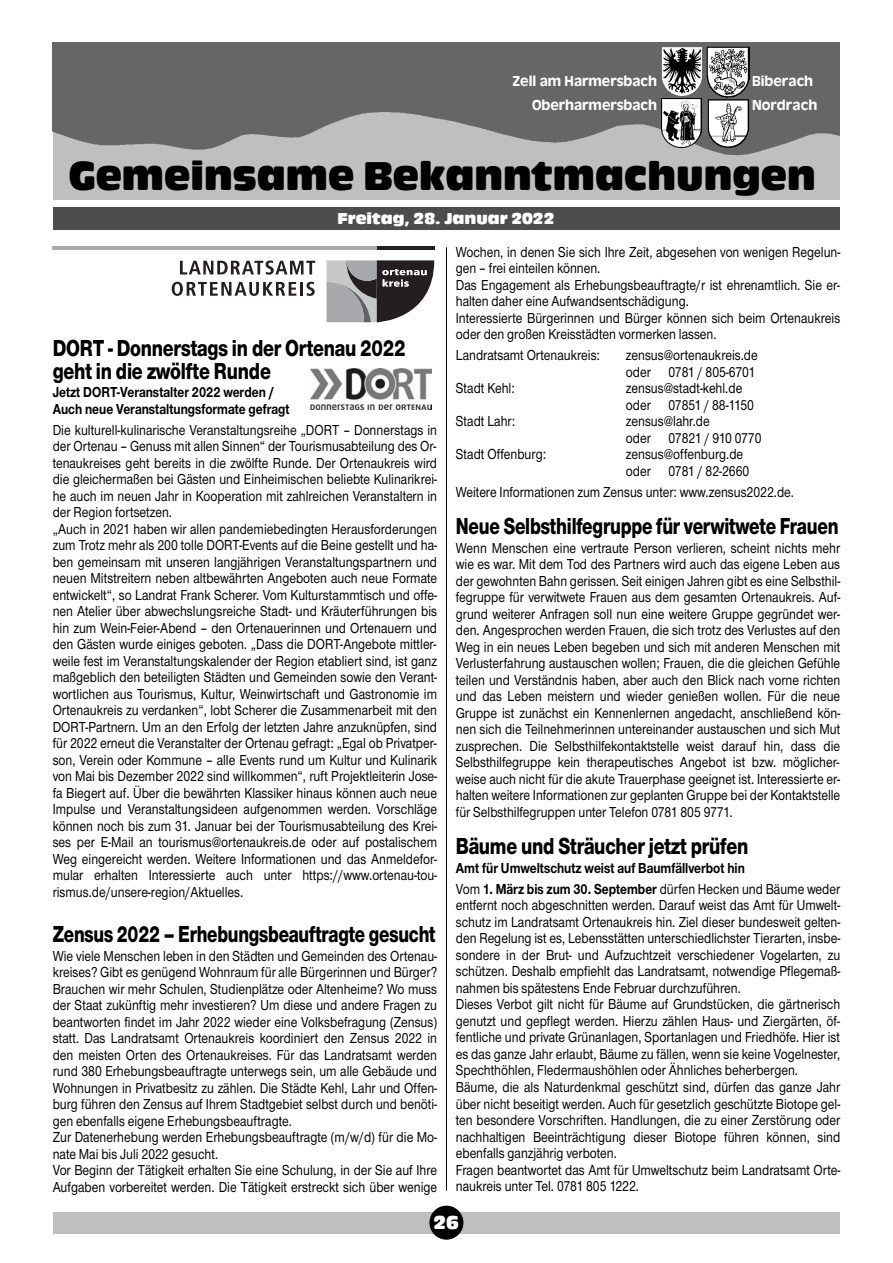
<style>
.page{position:relative;width:893px;height:1263px;background:#fff}
.page>*{position:absolute;margin:0;border:0;box-sizing:border-box;transform-origin:0 0}
.t1{font:42px "Antique Olive T Compact Ro 1";color:#000;scale:.95 1}
.t2{font:800 24px/22.5px "Nimbus Sans Novus T";letter-spacing:-.01em;color:#000;scale:.8 1}
.t3{font:800 24px "Nimbus Sans Novus T";letter-spacing:-.01em;color:#000;scale:.77 1}
.t4{font:800 24px "Nimbus Sans Novus T";letter-spacing:-.01em;color:#000;scale:.76 1}
.t5{font:19.5px "Antique Olive T Compact Ro 1";color:#fff}
.t6{font:16.5px "Antique Olive T Compact Ro 1";color:#fff}
.t7{font:500 15px/16.5px "Nimbus Sans Novus T";color:#000;scale:.85 1}
.t8{font:700 15px/16.5px "Nimbus Sans Novus T";color:#000;scale:.85 1}
.t9{font:15px "Antique Olive T Medium Ro 1";color:#fff}
.s1{font-weight:700}
</style>
<div class="page">
<hr style="left:446px;top:247px;width:1px;height:944px;background:#000">
<div style="left:53px;top:1212px;width:786px;height:21px;background:#bfbfbf"></div>
<div style="left:429px;top:1206px;width:34px;height:34px;background:#000;border-radius:50%"></div>
<div style="left:53px;top:43px;width:786px;height:157px;background:#bfbfbf"></div>
<img style="left:53px;top:43px;width:786px;height:113px">
<img style="left:706px;top:47px;width:44px;height:101px">
<img style="left:661px;top:98px;width:40px;height:50px">
<div style="left:53px;top:207px;width:786px;height:23px;background:#4d4d4d"></div>
<svg style="left:326px;top:260px;width:108px;height:62px;background:#7e7c7e"></svg>
<svg style="left:180px;top:261px;width:135px;height:14px"></svg>
<svg style="left:172px;top:282px;width:124px;height:14px"></svg>
<hr style="left:300px;top:282px;width:3px;height:14px;background:#231f20">
<svg style="left:307px;top:282px;width:8px;height:14px"></svg>
<svg style="left:53px;top:247px;width:324px;height:3px"></svg>
<hr style="left:377px;top:247px;width:57px;height:3px;background:#231f20">
<img style="left:662px;top:47px;width:40px;height:49px">
<img style="left:311px;top:368px;width:120px;height:41px">
<p class="t9" style="left:513px;top:73px;width:146px">Zell am Harmersbach</p>
<p class="t9" style="left:752px;top:73px;width:63px">Biberach</p>
<p class="t9" style="left:532px;top:97px;width:127px">Oberharmersbach</p>
<p class="t9" style="left:752px;top:97px;width:67px">Nordrach</p>
<p class="t1" style="left:69px;top:161px;width:788px">Gemeinsame Bekanntmachungen</p>
<p class="t6" style="left:338px;top:212px;width:218px">Freitag, 28. Januar 2022</p>
<p class="t7" style="left:456px;top:245px;width:454px">Wochen, in denen Sie sich Ihre Zeit, abgesehen von wenigen Regelun&shy;gen – frei einteilen können.</p>
<p class="t7" style="left:456px;top:278px;width:454px">Das Engagement als Erhebungsbeauftragte/r ist ehrenamtlich. Sie er&shy;halten daher eine Aufwandsentschädigung.</p>
<p class="t7" style="left:456px;top:311px;width:454px">Interessierte Bürgerinnen und Bürger können sich beim Ortenaukreis oder den großen Kreisstädten vormerken lassen.</p>
<p class="t7" style="left:456px;top:348px;width:171px">Landratsamt Ortenaukreis:</p>
<p class="t7" style="left:626px;top:348px;width:157px">zensus@ortenaukreis.de oder 0781 / 805-6701</p>
<p class="t7" style="left:456px;top:381px;width:71px">Stadt Kehl:</p>
<p class="t7" style="left:626px;top:381px;width:152px">zensus@stadt-kehl.de oder 07851 / 88-1150</p>
<p class="t7" style="left:456px;top:414px;width:71px">Stadt Lahr:</p>
<p class="t7" style="left:626px;top:414px;width:161px">zensus@lahr.de<br>oder 07821 / 910 0770</p>
<p class="t7" style="left:456px;top:447px;width:108px">Stadt Offenburg:</p>
<p class="t7" style="left:626px;top:447px;width:147px">zensus@offenburg.de oder 0781 / 82-2660</p>
<p class="t7" style="left:456px;top:485px;width:399px">Weitere Informationen zum Zensus unter: www.zensus2022.de.</p>
<p class="t3" style="left:456px;top:518px;width:499px">Neue Selbsthilfegruppe für verwitwete Frauen</p>
<p class="t7" style="left:456px;top:541px;width:454px;text-align:justify">Wenn Menschen eine vertraute Person verlieren, scheint nichts mehr wie es war. Mit dem Tod des Partners wird auch das eigene Leben aus der gewohnten Bahn gerissen. Seit einigen Jahren gibt es eine Selbsthil&shy;fegruppe für verwitwete Frauen aus dem gesamten Ortenaukreis. Auf&shy;grund weiterer Anfragen soll nun eine weitere Gruppe gegründet wer&shy;den. Angesprochen werden Frauen, die sich trotz des Verlustes auf den Weg in ein neues Leben begeben und sich mit anderen Menschen mit Verlusterfahrung austauschen wollen; Frauen, die die gleichen Gefühle teilen und Verständnis haben, aber auch den Blick nach vorne richten und das Leben meistern und wieder genießen wollen. Für die neue Gruppe ist zunächst ein Kennenlernen angedacht, anschließend kön&shy;nen sich die Teilnehmerinnen untereinander austauschen und sich Mut zusprechen. Die Selbsthilfekontaktstelle weist darauf hin, dass die Selbsthilfegruppe kein therapeutisches Angebot ist bzw. möglicher&shy;weise auch nicht für die akute Trauerphase geeignet ist. Interessierte er&shy;halten weitere Informationen zur geplanten Gruppe bei der Kontaktstelle für Selbsthilfegruppen unter Telefon 0781 805 9771.</p>
<p class="t2" style="left:456px;top:837px;width:367px">Bäume und Sträucher jetzt prüfen</p>
<p class="t8" style="left:456px;top:861px;width:342px">Amt für Umweltschutz weist auf Baumfällverbot hin</p>
<p class="t7" style="left:456px;top:882px;width:454px;text-align:justify">Vom <span class="s1">1. März bis zum 30. September</span> dürfen Hecken und Bäume weder entfernt noch abgeschnitten werden. Darauf weist das Amt für Umwelt&shy;schutz im Landratsamt Ortenaukreis hin. Ziel dieser bundesweit gelten&shy;den Regelung ist es, Lebensstätten unterschiedlichster Tierarten, insbe&shy;sondere in der Brut- und Aufzuchtzeit verschiedener Vogelarten, zu schützen. Deshalb empfiehlt das Landratsamt, notwendige Pflegemaß&shy;nahmen bis spätestens Ende Februar durchzuführen.</p>
<p class="t7" style="left:456px;top:998px;width:454px;text-align:justify">Dieses Verbot gilt nicht für Bäume auf Grundstücken, die gärtnerisch genutzt und gepflegt werden. Hierzu zählen Haus- und Ziergärten, öf&shy;fentliche und private Grünanlagen, Sportanlagen und Friedhöfe. Hier ist es das ganze Jahr erlaubt, Bäume zu fällen, wenn sie keine Vogelnester, Spechthöhlen, Fledermaushöhlen oder Ähnliches beherbergen.</p>
<p class="t7" style="left:456px;top:1080px;width:454px;text-align:justify">Bäume, die als Naturdenkmal geschützt sind, dürfen das ganze Jahr über nicht beseitigt werden. Auch für gesetzlich geschützte Biotope gel&shy;ten besondere Vorschriften. Handlungen, die zu einer Zerstörung oder nachhaltigen Beeinträchtigung dieser Biotope führen können, sind ebenfalls ganzjährig verboten.</p>
<p class="t7" style="left:456px;top:1163px;width:454px">Fragen beantwortet das Amt für Umweltschutz beim Landratsamt Orte&shy;naukreis unter Tel. 0781 805 1222.</p>
<p class="t2" style="left:53px;top:339px;width:443px">DORT - Donnerstags in der Ortenau 2022 geht in die zwölfte Runde</p>
<p class="t8" style="left:53px;top:385px;width:280px">Jetzt DORT-Veranstalter 2022 werden /<br>Auch neue Veranstaltungsformate gefragt</p>
<p class="t7" style="left:53px;top:423px;width:454px;text-align:justify">Die kulturell-kulinarische Veranstaltungsreihe „DORT – Donnerstags in der Ortenau – Genuss mit allen Sinnen“ der Tourismusabteilung des Or&shy;tenaukreises geht bereits in die zwölfte Runde. Der Ortenaukreis wird die gleichermaßen bei Gästen und Einheimischen beliebte Kulinarikrei&shy;he auch im neuen Jahr in Kooperation mit zahlreichen Veranstaltern in der Region fortsetzen.</p>
<p class="t7" style="left:53px;top:522px;width:454px;text-align:justify">„Auch in 2021 haben wir allen pandemiebedingten Herausforderungen zum Trotz mehr als 200 tolle DORT-Events auf die Beine gestellt und ha&shy;ben gemeinsam mit unseren langjährigen Veranstaltungspartnern und neuen Mitstreitern neben altbewährten Angeboten auch neue Formate entwickelt“, so Landrat Frank Scherer. Vom Kulturstammtisch und offe&shy;nen Atelier über abwechslungsreiche Stadt- und Kräuterführungen bis hin zum Wein-Feier-Abend – den Ortenauerinnen und Ortenauern und den Gästen wurde einiges geboten. „Dass die DORT-Angebote mittler&shy;weile fest im Veranstaltungskalender der Region etabliert sind, ist ganz maßgeblich den beteiligten Städten und Gemeinden sowie den Verant&shy;wortlichen aus Tourismus, Kultur, Weinwirtschaft und Gastronomie im Ortenaukreis zu verdanken“, lobt Scherer die Zusammenarbeit mit den DORT-Partnern. Um an den Erfolg der letzten Jahre anzuknüpfen, sind für 2022 erneut die Veranstalter der Ortenau gefragt: „Egal ob Privatper&shy;son, Verein oder Kommune – alle Events rund um Kultur und Kulinarik von Mai bis Dezember 2022 sind willkommen“, ruft Projektleiterin Jose&shy;fa Biegert auf. Über die bewährten Klassiker hinaus können auch neue Impulse und Veranstaltungsideen aufgenommen werden. Vorschläge können noch bis zum 31. Januar bei der Tourismusabteilung des Krei&shy;ses per E-Mail an tourismus@ortenaukreis.de oder auf postalischem Weg eingereicht werden. Weitere Informationen und das Anmeldefor&shy;mular erhalten Interessierte auch unter https://www.ortenau-tou&shy;rismus.de/unsere-region/Aktuelles.</p>
<p class="t4" style="left:53px;top:926px;width:505px">Zensus 2022 – Erhebungsbeauftragte gesucht</p>
<p class="t7" style="left:53px;top:949px;width:454px;text-align:justify">Wie viele Menschen leben in den Städten und Gemeinden des Ortenau&shy;kreises? Gibt es genügend Wohnraum für alle Bürgerinnen und Bürger?<br>Brauchen wir mehr Schulen, Studienplätze oder Altenheime? Wo muss der Staat zukünftig mehr investieren? Um diese und andere Fragen zu beantworten findet im Jahr 2022 wieder eine Volksbefragung (Zensus) statt. Das Landratsamt Ortenaukreis koordiniert den Zensus 2022 in den meisten Orten des Ortenaukreises. Für das Landratsamt werden rund 380 Erhebungsbeauftragte unterwegs sein, um alle Gebäude und Wohnungen in Privatbesitz zu zählen. Die Städte Kehl, Lahr und Offen&shy;burg führen den Zensus auf Ihrem Stadtgebiet selbst durch und benöti&shy;gen ebenfalls eigene Erhebungsbeauftragte.</p>
<p class="t7" style="left:53px;top:1130px;width:454px">Zur Datenerhebung werden Erhebungsbeauftragte (m/w/d) für die Mo&shy;nate Mai bis Juli 2022 gesucht.</p>
<p class="t7" style="left:53px;top:1163px;width:454px">Vor Beginn der Tätigkeit erhalten Sie eine Schulung, in der Sie auf Ihre<br>Aufgaben vorbereitet werden. Die Tätigkeit erstreckt sich über wenige</p>
<p class="t5" style="left:433px;top:1215px;width:27px">26</p>
</div>
